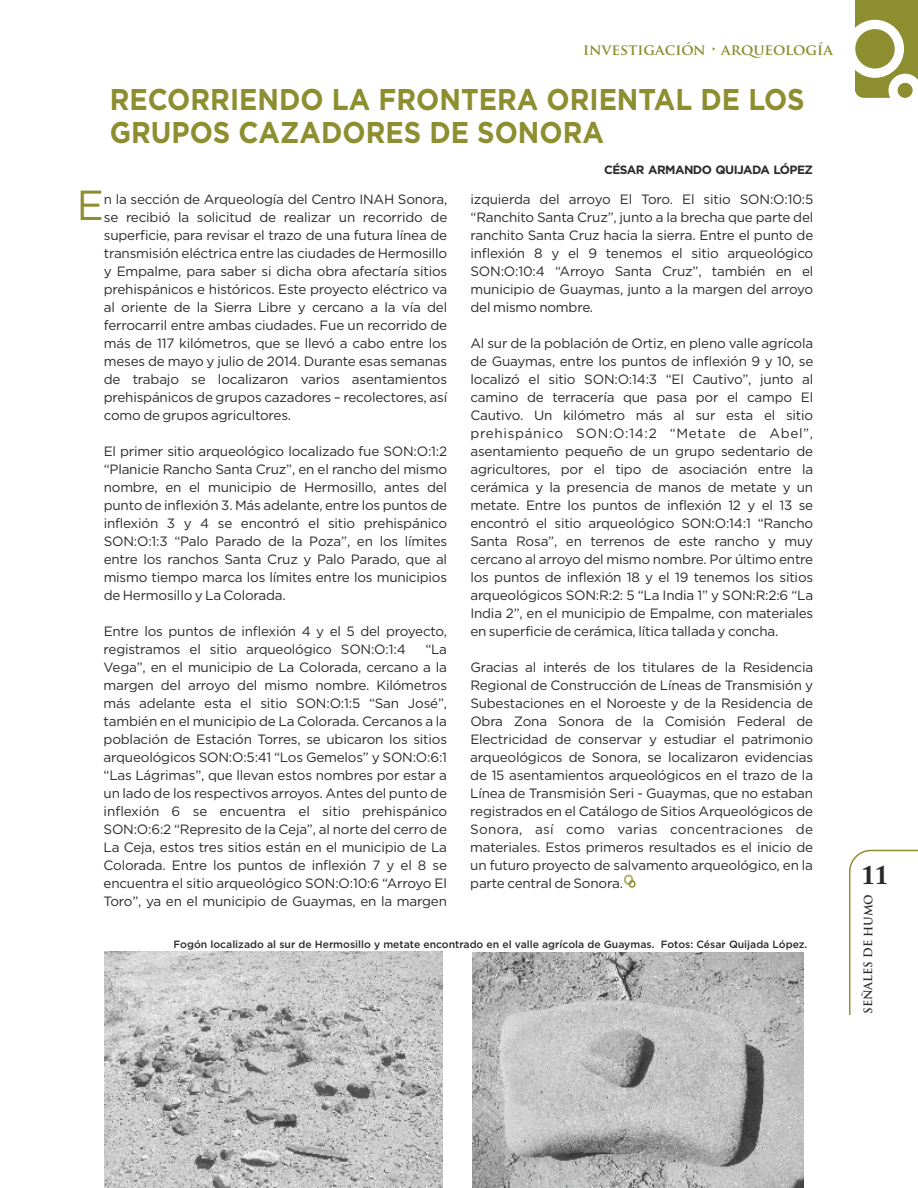
<style>
.page{position:relative;width:918px;height:1188px;background:#fff}
.page>*{position:absolute;margin:0;border:0;box-sizing:border-box;transform-origin:0 0}
.t1{font:42px "Gotham";color:#8d8e30;scale:.96 1}
.t2{font:700 30px/33px "Gotham";color:#8d8e30;scale:.91 1}
.t3{font:700 27px "Adobe Caslon Pro";color:#2b2a29}
.t4{font:700 15px "Trajan Pro";color:#8d8e30}
.t5{font:13.5px/18px "Gotham";letter-spacing:-.015em;color:#2b2a29;text-align:justify}
.t6{font:700 12px "Gotham";letter-spacing:-.045em;color:#2b2a29}
.t7{font:700 11.25px "Trajan Pro";color:#2b2a29}
.t8{font:500 10.5px "Gotham";color:#2b2a29}
</style>
<div class="page">
<svg style="left:849px;top:849px;width:69px;height:166px"></svg>
<svg style="left:855px;top:0;width:63px;height:98px"></svg>
<svg style="left:624px;top:875px;width:12px;height:13px"></svg>
<img style="left:104px;top:951px;width:338px;height:237px">
<img style="left:472px;top:953px;width:332px;height:235px">
<p class="t4" style="left:583px;top:44px;width:251px">INVESTIGACIÓN • ARQUEOLOGÍA</p>
<h2 class="t2" style="left:110px;top:84px;width:765px">RECORRIENDO LA FRONTERA ORIENTAL DE LOS<br>GRUPOS CAZADORES DE SONORA</h2>
<h1 class="t1" style="left:77px;top:186px;width:30px">E</h1>
<p class="t5" style="left:104px;top:191px;width:345px">n la sección de Arqueología del Centro INAH Sonora, se recibió la solicitud de realizar un recorrido de superficie, para revisar el trazo de una futura línea de transmisión eléctrica entre las ciudades de Hermosillo y Empalme, para saber si dicha obra afectaría sitios prehispánicos e históricos. Este proyecto eléctrico va al oriente de la Sierra Libre y cercano a la vía del ferrocarril entre ambas ciudades. Fue un recorrido de más de 117 kilómetros, que se llevó a cabo entre los meses de mayo y julio de 2014. Durante esas semanas de trabajo se localizaron varios asentamientos prehispánicos de grupos cazadores – recolectores, así como de grupos agricultores.</p>
<p class="t5" style="left:104px;top:443px;width:345px">El primer sitio arqueológico localizado fue SON:O:1:2 “Planicie Rancho Santa Cruz”, en el rancho del mismo nombre, en el municipio de Hermosillo, antes del punto de inflexión 3. Más adelante, entre los puntos de inflexión 3 y 4 se encontró el sitio prehispánico SON:O:1:3 “Palo Parado de la Poza”, en los límites entre los ranchos Santa Cruz y Palo Parado, que al mismo tiempo marca los límites entre los municipios de Hermosillo y La Colorada.</p>
<p class="t5" style="left:104px;top:623px;width:345px">Entre los puntos de inflexión 4 y el 5 del proyecto, registramos el sitio arqueológico SON:O:1:4</p>
<p class="t5" style="left:104px;top:641px;width:345px;text-indent:322px">“La Vega”, en el municipio de La Colorada, cercano a la margen del arroyo del mismo nombre. Kilómetros más adelante esta el sitio SON:O:1:5 “San José”, también en el municipio de La Colorada. Cercanos a la población de Estación Torres, se ubicaron los sitios arqueológicos SON:O:5:41 “Los Gemelos” y SON:O:6:1 “Las Lágrimas”, que llevan estos nombres por estar a un lado de los respectivos arroyos. Antes del punto de inflexión 6 se encuentra el sitio prehispánico SON:O:6:2 “Represito de la Ceja”, al norte del cerro de La Ceja, estos tres sitios están en el municipio de La Colorada. Entre los puntos de inflexión 7 y el 8 se encuentra el sitio arqueológico SON:O:10:6 “Arroyo El Toro”, ya en el municipio de Guaymas, en la margen</p>
<p class="t6" style="left:604px;top:164px;width:210px">CÉSAR ARMANDO QUIJADA LÓPEZ</p>
<p class="t5" style="left:471px;top:191px;width:344px">izquierda del arroyo El Toro. El sitio SON:O:10:5 “Ranchito Santa Cruz”, junto a la brecha que parte del ranchito Santa Cruz hacia la sierra. Entre el punto de inflexión 8 y el 9 tenemos el sitio arqueológico SON:O:10:4 “Arroyo Santa Cruz”, también en el municipio de Guaymas, junto a la margen del arroyo del mismo nombre.</p>
<p class="t5" style="left:470px;top:335px;width:344px">Al sur de la población de Ortiz, en pleno valle agrícola de Guaymas, entre los puntos de inflexión 9 y 10, se localizó el sitio SON:O:14:3 “El Cautivo”, junto al camino de terracería que pasa por el campo El Cautivo. Un kilómetro más al sur esta el sitio prehispánico SON:O:14:2 “Metate de Abel”, asentamiento pequeño de un grupo sedentario de agricultores, por el tipo de asociación entre la cerámica y la presencia de manos de metate y un metate. Entre los puntos de inflexión 12 y el 13 se encontró el sitio arqueológico SON:O:14:1 “Rancho Santa Rosa”, en terrenos de este rancho y muy cercano al arroyo del mismo nombre. Por último entre los puntos de inflexión 18 y el 19 tenemos los sitios arqueológicos SON:R:2: 5 “La India 1” y SON:R:2:6 “La India 2”, en el municipio de Empalme, con materiales en superficie de cerámica, lítica tallada y concha.</p>
<p class="t5" style="left:470px;top:659px;width:344px">Gracias al interés de los titulares de la Residencia Regional de Construcción de Líneas de Transmisión y Subestaciones en el Noroeste y de la Residencia de Obra Zona Sonora de la Comisión Federal de Electricidad de conservar y estudiar el patrimonio arqueológicos de Sonora, se localizaron evidencias de 15 asentamientos arqueológicos en el trazo de la Línea de Transmisión Seri - Guaymas, que no estaban registrados en el Catálogo de Sitios Arqueológicos de Sonora, así como varias concentraciones de materiales. Estos primeros resultados es el inicio de un futuro proyecto de salvamento arqueológico, en la parte central de Sonora.</p>
<p class="t8" style="left:174px;top:940px;width:635px">Fogón localizado al sur de Hermosillo y metate encontrado en el valle agrícola de Guaymas. Fotos: César Quijada López.</p>
<h3 class="t3" style="left:861px;top:865px;width:28px">11</h3>
<p class="t7" style="left:864px;top:1014px;width:121px;rotate:-90deg">SEÑALES DE HUMO</p>
</div>
